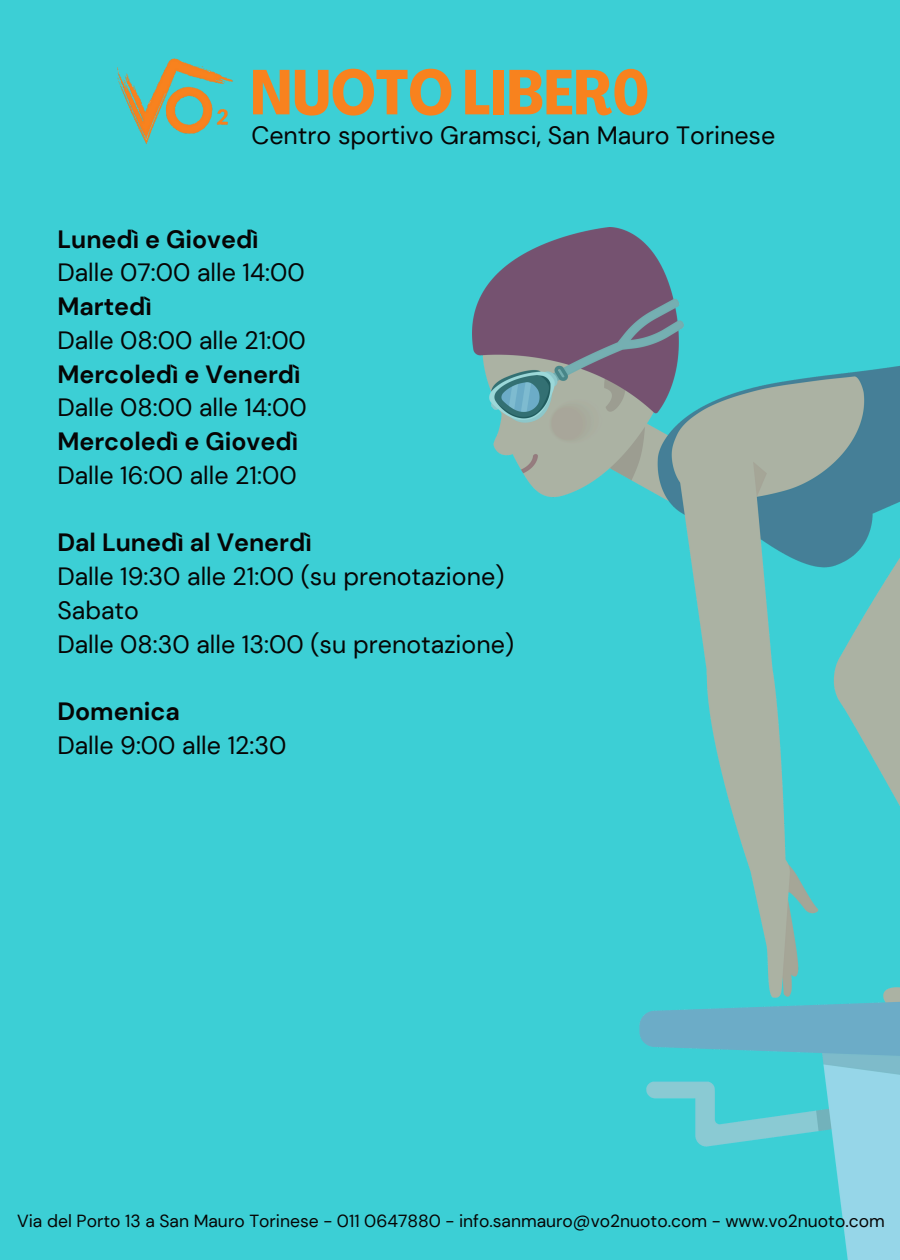
<style>
.page{position:relative;width:900px;height:1260px;background:#3ccfd5}
.page>*{position:absolute;margin:0;border:0;box-sizing:border-box;transform-origin:0 0}
.t1{font:700 62.5px "Agrandir Tight";color:#f8821e}
.t2{font:25px/33.8px "DM Sans";color:#060505}
.t3{font:17.5px "DM Sans";color:#060505}
.s1{font-weight:700}
</style>
<div class="page">
<img style="left:473px;top:228px;width:427px;height:1032px">
<img style="left:117px;top:58px;width:116px;height:86px">
<h2 class="t1" style="left:250px;top:68px;width:401px">NUOTO LIBER0</h2>
<p class="t2" style="left:251px;top:118px;width:525px">Centro sportivo Gramsci, San Mauro Torinese</p>
<p class="t2" style="left:57px;top:222px;width:251px"><span class="s1">Lunedì e Giovedì<br></span>Dalle 07:00 alle 14:00<br><span class="s1">Martedì<br></span>Dalle 08:00 alle 21:00<br><span class="s1">Mercoledì e Venerdì<br></span>Dalle 08:00 alle 14:00<br><span class="s1">Mercoledì e Giovedì<br></span>Dalle 16:00 alle 21:00</p>
<h1 class="t2" style="left:57px;top:526px;width:458px"><span class="s1">Dal Lunedì al Venerdì<br></span>Dalle 19:30 alle 21:00 (su prenotazione)<br>Sabato<br>Dalle 08:30 alle 13:00 (su prenotazione)</h1>
<h2 class="t2" style="left:57px;top:695px;width:231px"><span class="s1">Domenica<br></span>Dalle 9:00 alle 12:30</h2>
<h2 class="t3" style="left:17px;top:1210px;width:869px">Via del Porto 13 a San Mauro Torinese - 011 0647880 - info.sanmauro@vo2nuoto.com - www.vo2nuoto.com</h2>
</div>
